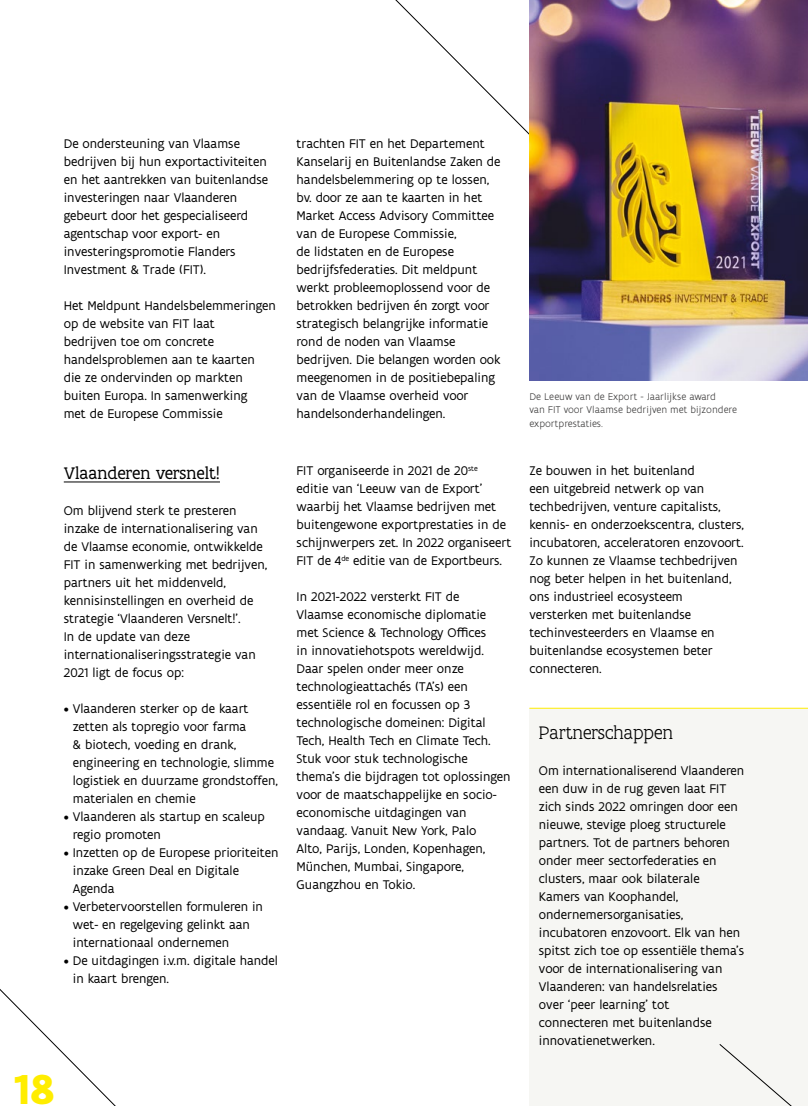
<style>
.page{position:relative;width:808px;height:1106px;background:#fff}
.page>*{position:absolute;margin:0;border:0;box-sizing:border-box;transform-origin:0 0}
.t1{font:700 45px "Flanders Art Sans";color:#ffed00}
.t2{font:300 19.5px "Flanders Art Serif";letter-spacing:-.02em;color:#000}
.t3{font:18px "Flanders Art Serif";color:#000}
.t4{font:13.5px/18px "Flanders Art Sans";color:#000}
.t5{font:300 10.5px/13.5px "Flanders Art Sans";color:#373636}
</style>
<div class="page">
<div style="left:529px;top:708px;width:279px;height:398px;background:#f6f6f3"></div>
<hr style="left:64px;top:481px;width:156px;height:1px;background:#000">
<svg style="left:395px;top:0;width:134px;height:135px"></svg>
<svg style="left:0;top:989px;width:116px;height:117px"></svg>
<img style="left:529px;top:0;width:279px;height:380px">
<svg style="left:719px;top:1044px;width:73px;height:62px"></svg>
<hr style="left:529px;top:708px;width:279px;height:1px;background:#ffed00">
<p class="t4" style="left:64px;top:135px;width:206px">De ondersteuning van Vlaamse bedrijven bij hun exportactiviteiten en het aantrekken van buitenlandse investeringen naar Vlaanderen gebeurt door het gespecialiseerd agentschap voor export- en investeringspromotie Flanders<br>Investment &amp; Trade (FIT).</p>
<p class="t4" style="left:64px;top:297px;width:214px">Het Meldpunt Handelsbelemmeringen op de website van FIT laat<br>bedrijven toe om concrete handelsproblemen aan te kaarten<br>die ze ondervinden op markten buiten Europa. In samenwerking<br>met de Europese Commissie</p>
<p class="t3" style="left:64px;top:462px;width:158px">Vlaanderen versnelt!</p>
<p class="t4" style="left:64px;top:501px;width:205px">Om blijvend sterk te presteren inzake de internationalisering van de Vlaamse economie, ontwikkelde FIT in samenwerking met bedrijven, partners uit het middenveld, kennisinstellingen en overheid de strategie ‘Vlaanderen Versnelt!’.</p>
<p class="t4" style="left:64px;top:627px;width:193px">In de update van deze internationaliseringsstrategie van<br>2021 ligt de focus op:</p>
<p class="t4" style="left:73px;top:699px;width:207px;text-indent:-9px">• Vlaanderen sterker op de kaart zetten als topregio voor farma<br>&amp; biotech, voeding en drank, engineering en technologie, slimme logistiek en duurzame grondstoffen, materialen en chemie</p>
<p class="t4" style="left:73px;top:807px;width:194px;text-indent:-9px">• Vlaanderen als startup en scaleup regio promoten</p>
<p class="t4" style="left:73px;top:843px;width:207px;text-indent:-9px">• Inzetten op de Europese prioriteiten inzake Green Deal en Digitale<br>Agenda</p>
<p class="t4" style="left:73px;top:897px;width:192px;text-indent:-9px">• Verbetervoorstellen formuleren in wet- en regelgeving gelinkt aan internationaal ondernemen</p>
<p class="t4" style="left:73px;top:951px;width:207px;text-indent:-9px">• De uitdagingen i.v.m. digitale handel in kaart brengen.</p>
<p class="t1" style="left:13px;top:1060px;width:44px">18</p>
<p class="t4" style="left:297px;top:135px;width:206px">trachten FIT en het Departement<br>Kanselarij en Buitenlandse Zaken de handelsbelemmering op te lossen, bv. door ze aan te kaarten in het<br>Market Access Advisory Committee van de Europese Commissie,<br>de lidstaten en de Europese bedrijfsfederaties. Dit meldpunt werkt probleemoplossend voor de betrokken bedrijven én zorgt voor strategisch belangrijke informatie rond de noden van Vlaamse bedrijven. Die belangen worden ook meegenomen in de positiebepaling van de Vlaamse overheid voor handelsonderhandelingen.</p>
<p class="t4" style="left:297px;top:462px;width:216px">FIT organiseerde in 2021 de 20<sup>ste </sup>editie van ‘Leeuw van de Export’ waarbij het Vlaamse bedrijven met buitengewone exportprestaties in de schijnwerpers zet. In 2022 organiseert FIT de 4<sup>de</sup> editie van de Exportbeurs.</p>
<p class="t4" style="left:297px;top:588px;width:215px">In 2021-2022 versterkt FIT de<br>Vlaamse economische diplomatie met Science &amp; Technology Offices<br>in innovatiehotspots wereldwijd.<br>Daar spelen onder meer onze technologieattachés (TA’s) een essentiële rol en focussen op 3 technologische domeinen: Digital<br>Tech, Health Tech en Climate Tech.<br>Stuk voor stuk technologische thema’s die bijdragen tot oplossingen voor de maatschappelijke en socio&shy;economische uitdagingen van vandaag. Vanuit New York, Palo<br>Alto, Parijs, Londen, Kopenhagen,<br>München, Mumbai, Singapore,<br>Guangzhou en Tokio.</p>
<p class="t5" style="left:529px;top:390px;width:209px">De Leeuw van de Export - Jaarlijkse award<br>van FIT voor Vlaamse bedrijven met bijzondere exportprestaties.</p>
<p class="t4" style="left:529px;top:462px;width:216px">Ze bouwen in het buitenland<br>een uitgebreid netwerk op van techbedrijven, venture capitalists, kennis- en onderzoekscentra, clusters, incubatoren, acceleratoren enzovoort.<br>Zo kunnen ze Vlaamse techbedrijven nog beter helpen in het buitenland, ons industrieel ecosysteem versterken met buitenlandse techinvesteerders en Vlaamse en buitenlandse ecosystemen beter connecteren.</p>
<p class="t2" style="left:539px;top:721px;width:136px">Partnerschappen</p>
<p class="t4" style="left:539px;top:762px;width:207px">Om internationaliserend Vlaanderen een duw in de rug geven laat FIT zich sinds 2022 omringen door een nieuwe, stevige ploeg structurele partners. Tot de partners behoren onder meer sectorfederaties en clusters, maar ook bilaterale<br>Kamers van Koophandel, ondernemersorganisaties, incubatoren enzovoort. Elk van hen spitst zich toe op essentiële thema’s voor de internationalisering van<br>Vlaanderen: van handelsrelaties over ‘peer learning’ tot<br>connecteren met buitenlandse innovatienetwerken.</p>
</div>
